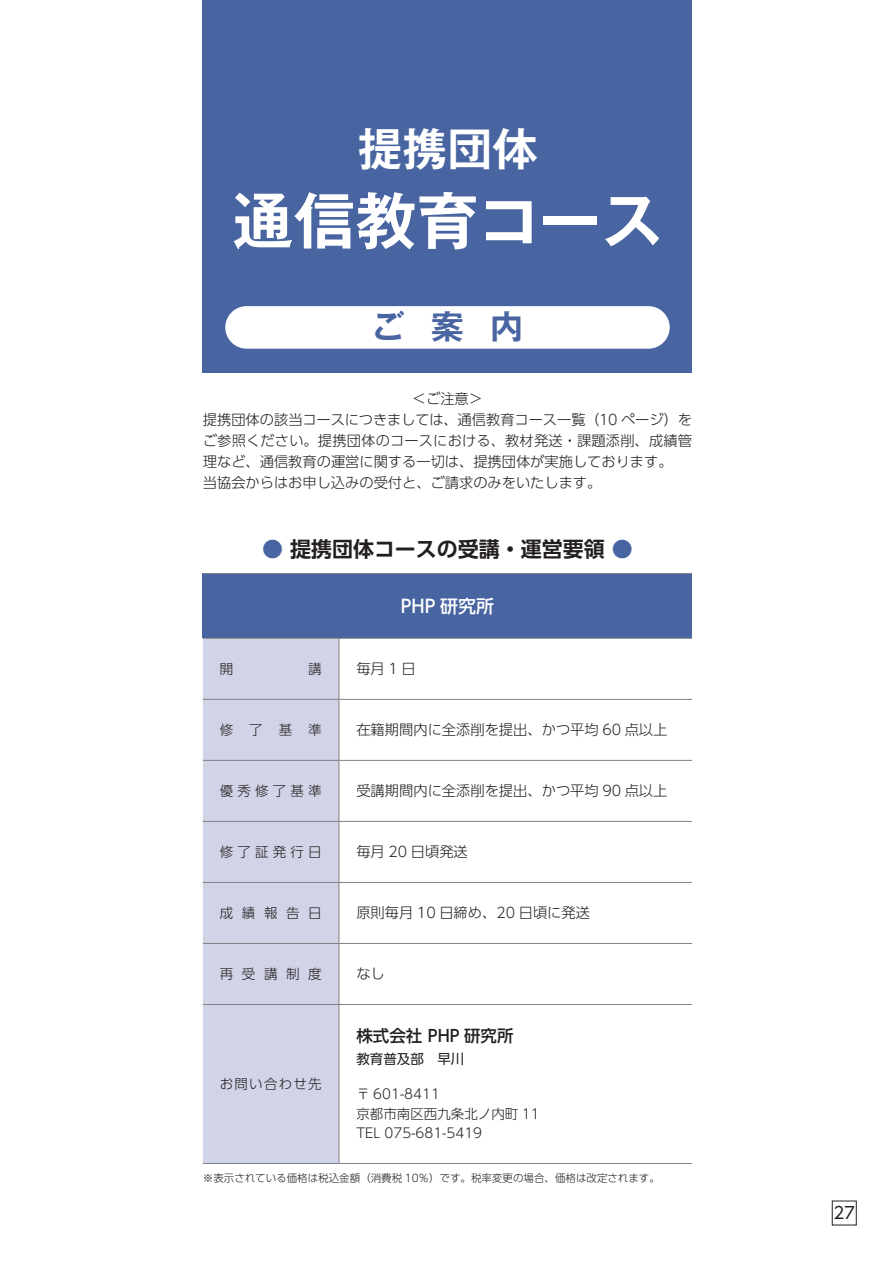
<style>
.page{position:relative;width:895px;height:1263px;background:#fff}
.page>*{position:absolute;margin:0;border:0;box-sizing:border-box;transform-origin:0 0}
.t1{font:700 61.5px "Gothic MB101 Pr 6 N De";color:#fff}
.t2{font:700 45px "Gothic MB101 Pr 6 N De";color:#fff}
.t3{font:700 33px "Gothic MB101 Pr 6 N De";color:#4864a1}
.t4{font:700 21px "UD Shin Go Pr 6 N De";color:#231f20}
.t5{font:500 18px "UD Shin Go Pr 6 N";color:#fff}
.t6{font:500 16.5px "UD Shin Go Pr 6 N";color:#231f20}
.t7{font:16.5px "UD Shin Go Pr 6 N";color:#231f20}
.t8{font:300 14.25px/21px "UD Shin Go Pr 6 N";color:#231f20;text-align:justify}
.t9{font:300 13.5px "UD Shin Go Pr 6 N";letter-spacing:.09em;color:#231f20}
.t10{font:300 13.5px "UD Shin Go Pr 6 N";color:#231f20}
.t11{font:13.5px "UD Shin Go Pr 6 N";color:#231f20}
.t12{font:300 10.5px "UD Shin Go Pr 6 N";color:#231f20}
.s1{color:#4864a1}
</style>
<div class="page">
<div style="left:203px;top:574px;width:489px;height:64px;background:#4864a1"></div>
<div style="left:203px;top:639px;width:135px;height:524px;background:#d1d3e6"></div>
<hr style="left:203px;top:573px;width:136px;height:1px;background:#808285">
<hr style="left:339px;top:573px;width:353px;height:1px;background:#808285">
<hr style="left:203px;top:638px;width:136px;height:1px;background:#808285">
<hr style="left:339px;top:638px;width:353px;height:1px;background:#808285">
<hr style="left:338px;top:639px;width:1px;height:60px;background:#808285">
<hr style="left:203px;top:699px;width:136px;height:1px;background:#808285">
<hr style="left:339px;top:699px;width:353px;height:1px;background:#808285">
<hr style="left:338px;top:700px;width:1px;height:60px;background:#808285">
<hr style="left:203px;top:760px;width:136px;height:1px;background:#808285">
<hr style="left:339px;top:760px;width:353px;height:1px;background:#808285">
<hr style="left:338px;top:761px;width:1px;height:60px;background:#808285">
<hr style="left:203px;top:821px;width:136px;height:1px;background:#808285">
<hr style="left:339px;top:821px;width:353px;height:1px;background:#808285">
<hr style="left:338px;top:822px;width:1px;height:60px;background:#808285">
<hr style="left:203px;top:882px;width:136px;height:1px;background:#808285">
<hr style="left:339px;top:882px;width:353px;height:1px;background:#808285">
<hr style="left:338px;top:883px;width:1px;height:60px;background:#808285">
<hr style="left:203px;top:943px;width:136px;height:1px;background:#808285">
<hr style="left:339px;top:943px;width:353px;height:1px;background:#808285">
<hr style="left:338px;top:944px;width:1px;height:60px;background:#808285">
<hr style="left:203px;top:1004px;width:136px;height:1px;background:#808285">
<hr style="left:339px;top:1004px;width:353px;height:1px;background:#808285">
<hr style="left:203px;top:1163px;width:135px;height:1px;background:#808285">
<hr style="left:338px;top:1005px;width:1px;height:158px;background:#808285">
<hr style="left:338px;top:1163px;width:354px;height:1px;background:#808285">
<div style="left:203px;top:0;width:489px;height:372px;background:#4864a1"></div>
<div style="left:225px;top:306px;width:444px;height:43px;background:#fff;border-radius:21px"></div>
<p class="t2" style="left:357px;top:111px;width:181px">提携団体</p>
<p class="t1" style="left:232px;top:170px;width:432px">通信教育コース</p>
<p class="t3" style="left:371px;top:299px;width:153px">ご案内</p>
<p class="t8" style="left:412px;top:387px;width:73px">＜ご注意＞</p>
<p class="t8" style="left:203px;top:408px;width:491px">提携団体の該当コースにつきましては、通信教育コース一覧（10 ページ）をご参照ください。提携団体のコースにおける、教材発送・課題添削、成績管理など、通信教育の運営に関する一切は、提携団体が実施しております。</p>
<p class="t8" style="left:203px;top:471px;width:400px">当協会からはお申し込みの受付と、ご請求のみをいたします。</p>
<p class="t4" style="left:262px;top:532px;width:372px"><span class="s1">●</span> 提携団体コースの受講・運営要領 <span class="s1">●</span></p>
<p class="t5" style="left:401px;top:591px;width:95px">PHP 研究所</p>
<p class="t9" style="left:220px;top:658px;width:15px">開</p>
<p class="t9" style="left:308px;top:658px;width:15px">講</p>
<p class="t8" style="left:356px;top:658px;width:61px">毎月1日</p>
<p class="t9" style="left:220px;top:719px;width:103px">修了基準</p>
<p class="t8" style="left:356px;top:719px;width:312px">在籍期間内に全添削を提出、かつ平均 60 点以上</p>
<p class="t9" style="left:220px;top:780px;width:103px">優秀修了基準</p>
<p class="t8" style="left:356px;top:780px;width:312px">受講期間内に全添削を提出、かつ平均 90 点以上</p>
<p class="t9" style="left:220px;top:841px;width:103px">修了証発行日</p>
<p class="t8" style="left:356px;top:841px;width:113px">毎月 20 日頃発送</p>
<p class="t9" style="left:220px;top:902px;width:103px">成績報告日</p>
<p class="t8" style="left:356px;top:902px;width:235px">原則毎月 10 日締め、20 日頃に発送</p>
<p class="t9" style="left:220px;top:963px;width:103px">再受講制度</p>
<p class="t8" style="left:356px;top:963px;width:30px">なし</p>
<p class="t6" style="left:356px;top:1023px;width:159px">株式会社 PHP 研究所</p>
<p class="t11" style="left:356px;top:1048px;width:109px">教育普及部　早川</p>
<p class="t9" style="left:356px;top:1083px;width:85px">〒 601-8411</p>
<p class="t10" style="left:356px;top:1103px;width:185px">京都市南区西九条北ノ内町 11</p>
<p class="t10" style="left:356px;top:1122px;width:127px">TEL 075-681-5419</p>
<p class="t12" style="left:203px;top:1169px;width:458px">※表示されている価格は税込金額（消費税 10％）です。税率変更の場合、価格は改定されます。</p>
<p class="t9" style="left:220px;top:1073px;width:103px">お問い合わせ先</p>
<p class="t7" style="left:833px;top:1200px;width:23px">27</p>
</div>
